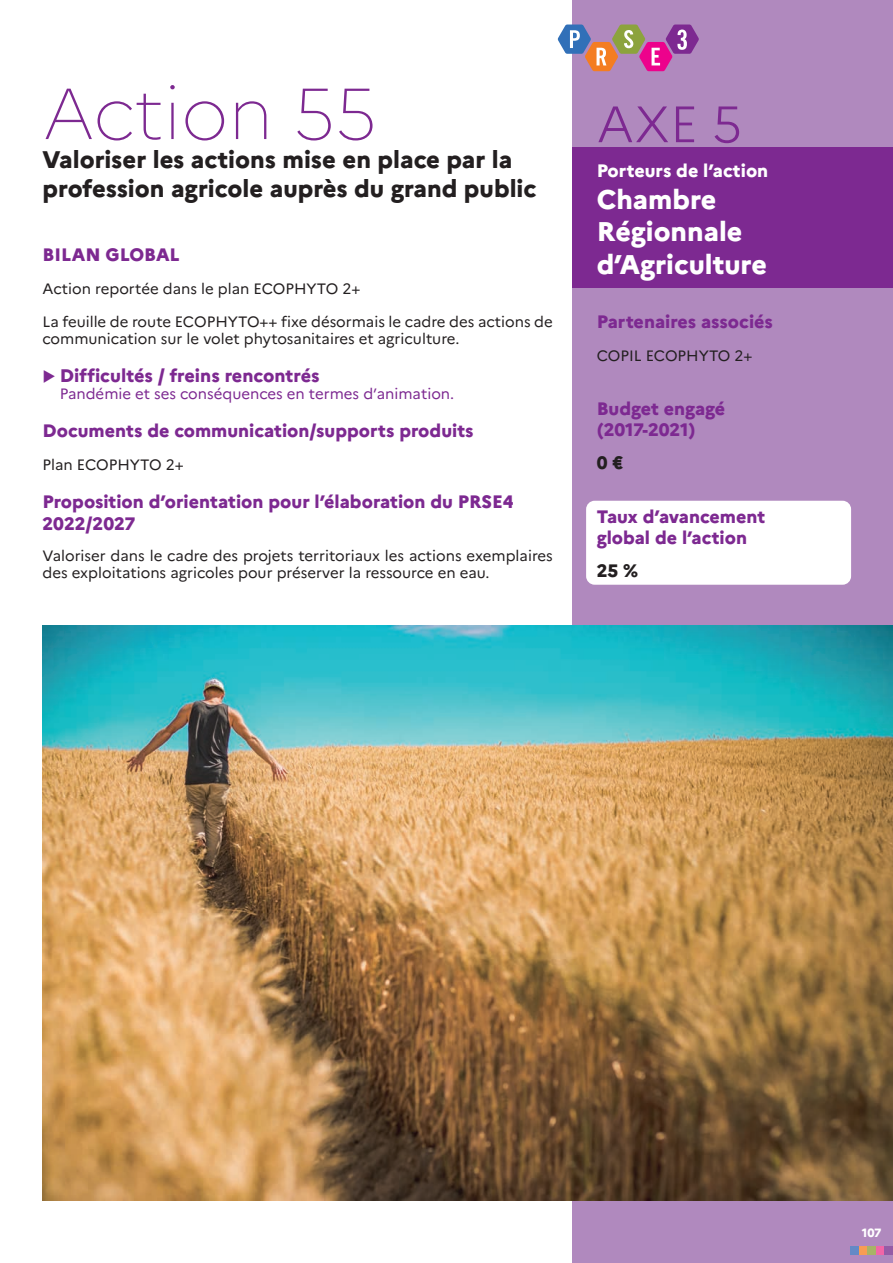
<style>
.page{position:relative;width:893px;height:1263px;background:#fff}
.page>*{position:absolute;margin:0;border:0;box-sizing:border-box;transform-origin:0 0}
.t1{font:100 72px "Marianne";letter-spacing:-.005em;color:#7d2991}
.t2{font:300 51px "Marianne";color:#7d2991}
.t3{font:800 27px/32.4px "Marianne";color:#fff}
.t4{font:800 24px/28.8px "Marianne";color:#231f20}
.t5{font:800 18.15px "Marianne";color:#7d2991}
.t6{font:800 18px/21px "Marianne";color:#7d2991}
.t7{font:800 18px "Marianne";color:#fff}
.t8{font:800 18px "Marianne";color:#231f20}
.t9{font:15px/16.5px "Marianne";color:#231f20}
.t10{font:15px "Marianne";color:#7d2991}
.t11{font:800 12px "Marianne";color:#fff}
</style>
<div class="page">
<div style="left:573px;top:0;width:320px;height:1263px;background:#b089be"></div>
<div style="left:850px;top:1246px;width:9px;height:8px;background:#6489c6"></div>
<div style="left:859px;top:1246px;width:8px;height:8px;background:#f89c53"></div>
<div style="left:867px;top:1246px;width:9px;height:8px;background:#a7b366"></div>
<div style="left:876px;top:1246px;width:8px;height:8px;background:#f166a7"></div>
<div style="left:884px;top:1246px;width:9px;height:8px;background:#955ca6"></div>
<svg style="left:558px;top:25px;width:141px;height:46px"></svg>
<div style="left:573px;top:147px;width:320px;height:141px;background:#7d2991"></div>
<div style="left:586px;top:501px;width:265px;height:84px;background:#fff;border-radius:9px"></div>
<img style="left:43px;top:625px;width:850px;height:576px">
<h1 class="t1" style="left:43px;top:69px;width:337px">Action 55</h1>
<h3 class="t4" style="left:43px;top:145px;width:496px">Valoriser les actions mise en place par la profession agricole auprès du grand public</h3>
<p class="t6" style="left:43px;top:245px;width:139px">BILAN GLOBAL</p>
<p class="t9" style="left:43px;top:281px;width:319px">Action reportée dans le plan ECOPHYTO 2+</p>
<p class="t9" style="left:43px;top:314px;width:512px">La feuille de route ECOPHYTO++ fixe désormais le cadre des actions de communication sur le volet phytosanitaires et agriculture.</p>
<p class="t5" style="left:43px;top:365px;width:279px">▶ Difficultés / freins rencontrés</p>
<p class="t10" style="left:60px;top:384px;width:396px">Pandémie et ses conséquences en termes d’animation.</p>
<p class="t6" style="left:43px;top:420px;width:433px">Documents de communication/supports produits</p>
<p class="t9" style="left:43px;top:456px;width:143px">Plan ECOPHYTO 2+</p>
<p class="t6" style="left:43px;top:491px;width:473px;line-height:21.6px">Proposition d’orientation pour l’élaboration du PRSE4<br>2022/2027</p>
<p class="t9" style="left:43px;top:548px;width:512px">Valoriser dans le cadre des projets territoriaux les actions exemplaires des exploitations agricoles pour préserver la ressource en eau.</p>
<h2 class="t2" style="left:597px;top:93px;width:147px">AXE 5</h2>
<p class="t7" style="left:597px;top:159px;width:173px">Porteurs de l’action</p>
<h3 class="t3" style="left:597px;top:183px;width:172px">Chambre<br>Régionnale d’Agriculture</h3>
<p class="t6" style="left:597px;top:311px;width:178px">Partenaires associés</p>
<p class="t9" style="left:597px;top:347px;width:157px">COPIL ECOPHYTO 2+</p>
<p class="t6" style="left:597px;top:398px;width:130px">Budget engagé (2017-2021)</p>
<p class="t8" style="left:597px;top:451px;width:28px">0 €</p>
<p class="t6" style="left:597px;top:506px;width:170px">Taux d’avancement global de l’action</p>
<p class="t8" style="left:597px;top:559px;width:43px">25 %</p>
<p class="t11" style="left:862px;top:1226px;width:21px">107</p>
</div>
